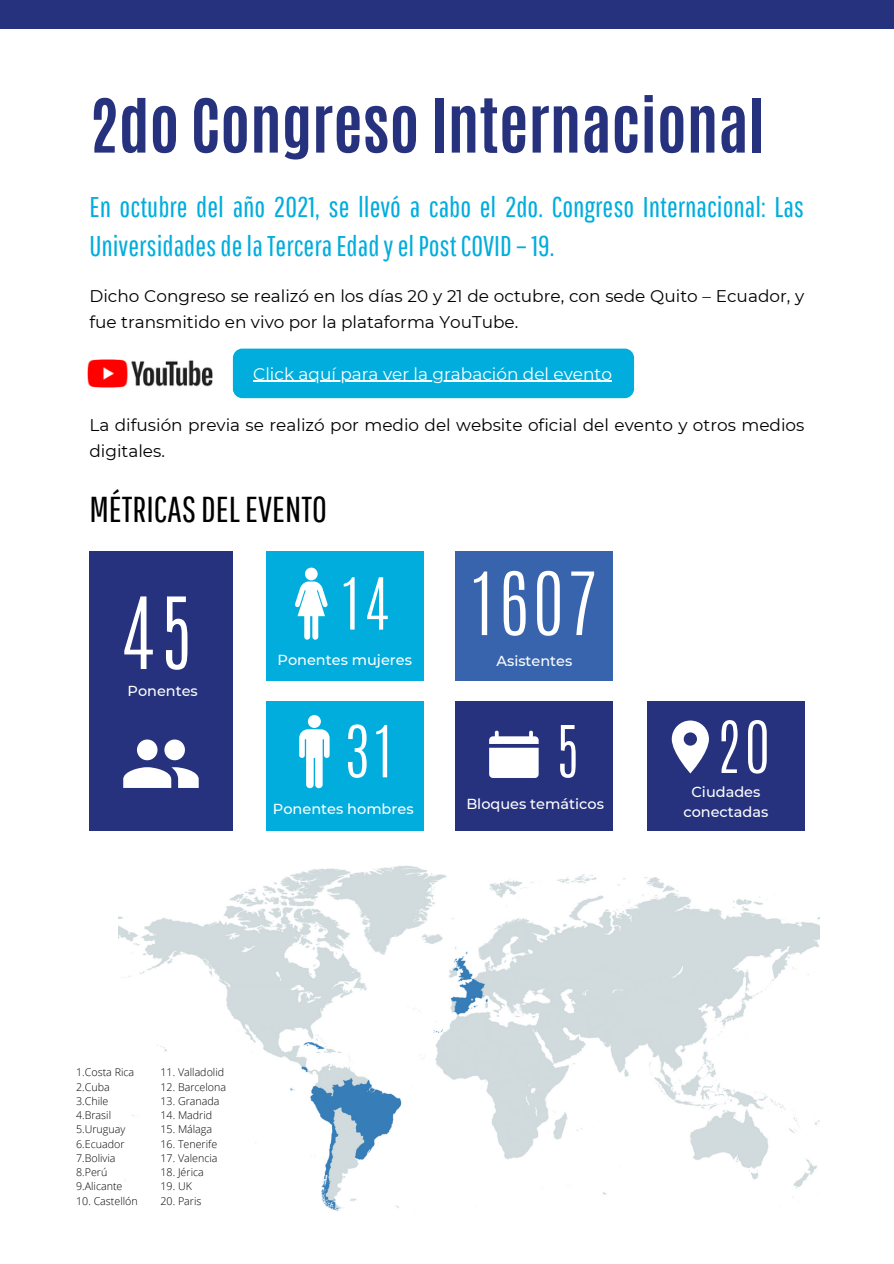
<style>
.page{position:relative;width:894px;height:1264px;background:#fff}
.page>*{position:absolute;margin:0;border:0;box-sizing:border-box;transform-origin:0 0}
.t1{font:300 84.3px "Antonio";color:#fff}
.t2{font:300 73.95px "Antonio";color:#fff}
.t3{font:700 63px "Antonio";color:#26327d}
.t4{font:300 60.9px "Antonio";color:#fff}
.t5{font:36px "Pathway Gothic One";color:#000}
.t6{font:28.5px/39.5px "Pathway Gothic One";color:#00addd}
.t7{font:16.95px/26px "Montserrat";color:#000}
.t8{font:16.95px "Montserrat";color:#fff}
.t9{font:500 14.55px/20.2px "Montserrat";color:#fff;text-align:center}
.t10{font:500 14.4px "Montserrat";color:#fff}
.t11{font:300 10.65px "Open Sans";color:#000}
</style>
<div class="page">
<div style="left:0;top:0;width:893px;height:28px;background:#26327d"></div>
<div style="left:89px;top:551px;width:143px;height:279px;background:#26327d"></div>
<div style="left:455px;top:551px;width:158px;height:129px;background:#3764ad"></div>
<div style="left:266px;top:551px;width:157px;height:129px;background:#00addd"></div>
<div style="left:266px;top:701px;width:157px;height:129px;background:#00addd"></div>
<div style="left:308px;top:715px;width:13px;height:13px;background:#fff;border-radius:50%"></div>
<svg style="left:299px;top:729px;width:30px;height:59px"></svg>
<div style="left:305px;top:567px;width:12px;height:13px;background:#fff;border-radius:50%"></div>
<svg style="left:295px;top:581px;width:32px;height:58px"></svg>
<div style="left:455px;top:701px;width:158px;height:129px;background:#26327d"></div>
<div style="left:646px;top:701px;width:158px;height:129px;background:#26327d"></div>
<svg style="left:671px;top:720px;width:37px;height:53px"></svg>
<svg style="left:489px;top:730px;width:49px;height:48px"></svg>
<svg style="left:123px;top:739px;width:76px;height:49px"></svg>
<img style="left:118px;top:865px;width:700px;height:346px">
<div style="left:162px;top:1062px;width:39px;height:40px;background:#fff"></div>
<div style="left:233px;top:348px;width:401px;height:50px;background:#00addd;border-radius:9px"></div>
<img style="left:88px;top:359px;width:125px;height:29px">
<hr style="left:253px;top:380px;width:359px;height:2px;background:#fff">
<p class="t3" style="left:89px;top:81px;width:676px">2do Congreso Internacional</p>
<p class="t6" style="left:89px;top:186px;width:716px">En octubre del año 2021, se llevó a cabo el 2do. Congreso Internacional: Las<br>UniversidadesdelaTerceraEdadyelPostCOVID – 19.</p>
<p class="t7" style="left:89px;top:283px;width:716px">Dicho Congreso se realizó en los días 20 y 21 de octubre, con sede Quito – Ecuador, y fue transmitido en vivo por la plataforma YouTube.</p>
<p class="t8" style="left:253px;top:363px;width:360px">Click aquí para ver la grabación del evento</p>
<p class="t7" style="left:89px;top:412px;width:716px">La difusión previa se realizó por medio del website oficial del evento y otros medios digitales.</p>
<p class="t5" style="left:89px;top:487px;width:239px">MÉTRICAS DELEVENTO</p>
<p class="t1" style="left:122px;top:572px;width:71px">45</p>
<p class="t10" style="left:128px;top:682px;width:72px">Ponentes</p>
<p class="t4" style="left:342px;top:560px;width:47px">14</p>
<p class="t9" style="left:277px;top:649px;width:136px">Ponentes mujeres</p>
<p class="t4" style="left:347px;top:707px;width:47px">31</p>
<p class="t9" style="left:273px;top:798px;width:142px">Ponentes hombres</p>
<p class="t2" style="left:472px;top:550px;width:125px">1607</p>
<p class="t10" style="left:496px;top:651px;width:77px">Asistentes</p>
<p class="t4" style="left:556px;top:707px;width:24px">5</p>
<p class="t4" style="left:717px;top:703px;width:52px">20</p>
<p class="t9" style="left:683px;top:781px;width:86px">Ciudades conectadas</p>
<p class="t9" style="left:466px;top:794px;width:139px">Bloques temáticos</p>
<p class="t11" style="left:76px;top:1064px;width:59px">1.Costa Rica</p>
<p class="t11" style="left:76px;top:1079px;width:35px">2.Cuba</p>
<p class="t11" style="left:76px;top:1093px;width:34px">3.Chile</p>
<p class="t11" style="left:76px;top:1107px;width:36px">4.Brasil</p>
<p class="t11" style="left:76px;top:1121px;width:51px">5.Uruguay</p>
<p class="t11" style="left:76px;top:1136px;width:50px">6.Ecuador</p>
<p class="t11" style="left:76px;top:1150px;width:41px">7.Bolivia</p>
<p class="t11" style="left:76px;top:1164px;width:33px">8.Perú</p>
<p class="t11" style="left:76px;top:1178px;width:48px">9.Alicante</p>
<p class="t11" style="left:76px;top:1193px;width:63px">10. Castellón</p>
<p class="t11" style="left:160px;top:1064px;width:65px">11. Valladolid</p>
<p class="t11" style="left:160px;top:1079px;width:67px">12. Barcelona</p>
<p class="t11" style="left:160px;top:1093px;width:60px">13. Granada</p>
<p class="t11" style="left:160px;top:1107px;width:53px">14. Madrid</p>
<p class="t11" style="left:160px;top:1121px;width:53px">15. Málaga</p>
<p class="t11" style="left:160px;top:1136px;width:58px">16. Tenerife</p>
<p class="t11" style="left:160px;top:1150px;width:58px">17. Valencia</p>
<p class="t11" style="left:160px;top:1164px;width:45px">18. Jérica</p>
<p class="t11" style="left:160px;top:1178px;width:33px">19. UK</p>
<p class="t11" style="left:160px;top:1193px;width:42px">20. Paris</p>
</div>
